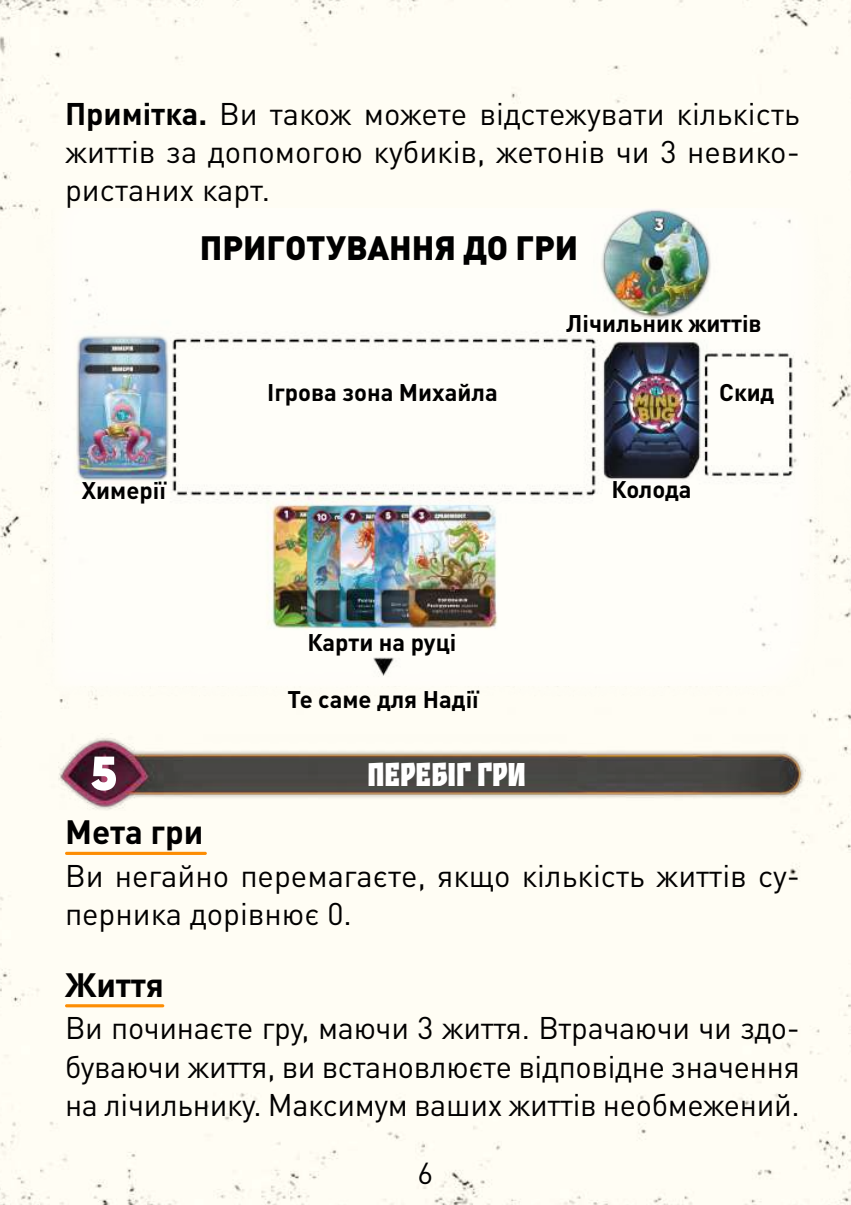
<style>
.page{position:relative;width:851px;height:1205px;background:#fff}
.page>*{position:absolute;margin:0;border:0;box-sizing:border-box;transform-origin:0 0}
.t1{font:900 33.25px "DIN Pro";color:#000}
.t2{font:700 33.25px "DIN Pro";color:#000}
.t3{font:700 33.25px "Zalamander Caps UA";color:#fff}
.t4{font:31px/38px "DIN Pro";color:#000;text-align:justify}
.t5{font:30px "DIN Pro";color:#000}
.t6{font:700 23.75px "DIN Pro";color:#000}
.s1{font-weight:700}
</style>
<div class="page">
<div style="left:0;top:0;width:850px;height:1205px;background:#fffdf4"></div>
<hr style="left:65px;top:852px;width:142px;height:3px;background:#fd8d03;border-radius:2px">
<hr style="left:65px;top:1004px;width:99px;height:3px;background:#fd8d03;border-radius:2px">
<img style="left:10px;top:764px;width:840px;height:47px">
<svg style="left:91px;top:764px;width:25px;height:26px"></svg>
<img style="left:0;top:208px;width:850px;height:556px">
<p class="t4" style="left:65px;top:92px;width:736px"><span class="s1">Примітка.</span> Ви також можете відстежувати кількість життів за допомогою кубиків, жетонів чи 3 невико&shy;ристаних карт.</p>
<p class="t1" style="left:200px;top:219px;width:380px">ПРИГОТУВАННЯ ДО ГРИ</p>
<p class="t6" style="left:566px;top:304px;width:197px">Лічильник життів</p>
<p class="t6" style="left:267px;top:373px;width:232px">Ігрова зона Михайла</p>
<p class="t6" style="left:719px;top:373px;width:57px">Скид</p>
<p class="t6" style="left:82px;top:470px;width:85px">Химерії</p>
<p class="t6" style="left:611px;top:469px;width:82px">Колода</p>
<p class="t6" style="left:307px;top:623px;width:151px">Карти на руці</p>
<p class="t6" style="left:287px;top:679px;width:193px">Те саме для Надії</p>
<p class="t3" style="left:367px;top:753px;width:160px">ПЕРЕБІГ ГРИ</p>
<p class="t2" style="left:65px;top:804px;width:140px">Мета гри</p>
<p class="t4" style="left:65px;top:854px;width:736px">Ви негайно перемагаєте, якщо кількість життів су&shy;перника дорівнює 0.</p>
<p class="t2" style="left:65px;top:957px;width:100px">Життя</p>
<p class="t4" style="left:65px;top:1006px;width:736px">Ви починаєте гру, маючи 3 життя. Втрачаючи чи здо&shy;буваючи життя, ви встановлюєте відповідне значення на лічильнику. Максимум ваших життів необмежений.</p>
<p class="t5" style="left:417px;top:1149px;width:17px">6</p>
</div>
